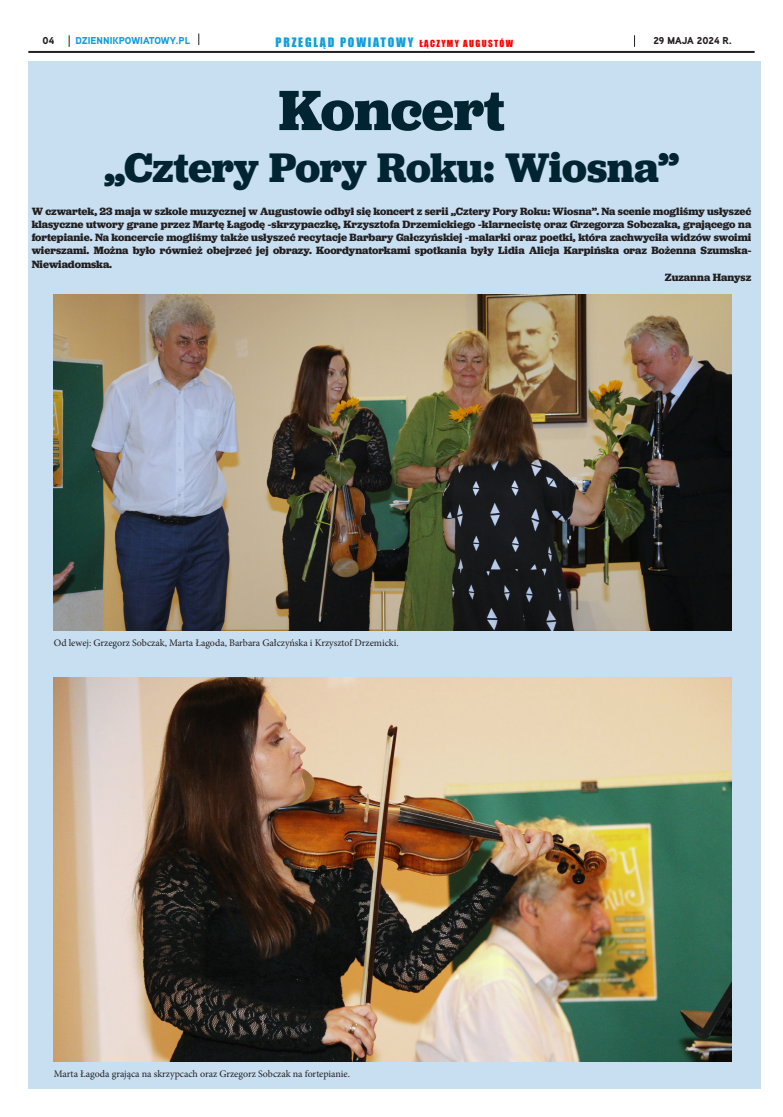
<style>
.page{position:relative;width:783px;height:1117px;background:#fff}
.page>*{position:absolute;margin:0;border:0;box-sizing:border-box;transform-origin:0 0}
.Title_full_text{font:700 59px "Jubilat";letter-spacing:-.005em;color:#002531}
.Title_full_text-2{font:700 43px "Jubilat";letter-spacing:-.005em;color:#002531}
.t1{font:12px "Impact";letter-spacing:.15em;color:#0f9fdb}
.Full_text_left{font:700 11px/13.2px "Jubilat";color:#231f20;text-align:justify}
.Footer_line{font:10px "Minion Pro";letter-spacing:-.005em;color:#231f20}
.t2{font:900 10px "Aaux Next";color:#0f9fdb}
.t3{font:900 10px "Aaux Next";color:#231f20}
.s1{font-size:9px;color:#f00}
</style>
<div class="page">
<hr style="left:28px;top:51px;width:726px;height:2px;background:#231f20">
<svg style="left:69px;top:35px;width:1px;height:12px"></svg>
<svg style="left:198px;top:33px;width:1px;height:12px"></svg>
<svg style="left:634px;top:35px;width:1px;height:12px"></svg>
<div style="left:28px;top:61px;width:733px;height:1028px;background:#c8dff2"></div>
<img style="left:54px;top:294px;width:677px;height:336px">
<img style="left:54px;top:677px;width:677px;height:384px">
<p class="t3" style="left:43px;top:34px;width:13px">04</p>
<p class="t2" style="left:75px;top:34px;width:116px">DZIENNIKPOWIATOWY.PL</p>
<p class="t1" style="left:275px;top:33px;width:239px">PRZEGLĄD POWIATOWY <span class="s1">ŁĄCZYMY AUGUSTÓW</span></p>
<p class="t3" style="left:653px;top:34px;width:80px">29 MAJA 2024 R.</p>
<p class="Title_full_text" style="left:278px;top:72px;width:228px">Koncert</p>
<p class="Title_full_text-2" style="left:104px;top:139px;width:577px">„Cztery Pory Roku: Wiosna”</p>
<p class="Full_text_left" style="left:32px;top:204px;width:721px">W czwartek, 23 maja w szkole muzycznej w Augustowie odbył się koncert z serii „Cztery Pory Roku: Wiosna”. Na scenie mogliśmy usłyszeć klasyczne utwory grane przez Martę Łagodę -skrzypaczkę, Krzysztofa Drzemickiego -klarnecistę oraz Grzegorza Sobczaka, grającego na fortepianie. Na koncercie mogliśmy także usłyszeć recytacje Barbary Gałczyńskiej -malarki oraz poetki, która zachwyciła widzów swoimi wierszami. Można było również obejrzeć jej obrazy. Koordynatorkami spotkania były Lidia Alicja Karpińska oraz Bożenna Szumska-Niewiadomska.</p>
<p class="Full_text_left" style="left:664px;top:270px;width:88px">Zuzanna Hanysz</p>
<p class="Footer_line" style="left:54px;top:636px;width:346px">Od lewej: Grzegorz Sobczak, Marta Łagoda, Barbara Gałczyńska i Krzysztof Drzemicki.</p>
<p class="Footer_line" style="left:54px;top:1067px;width:297px">Marta Łagoda grająca na skrzypcach oraz Grzegorz Sobczak na fortepianie.</p>
</div>
